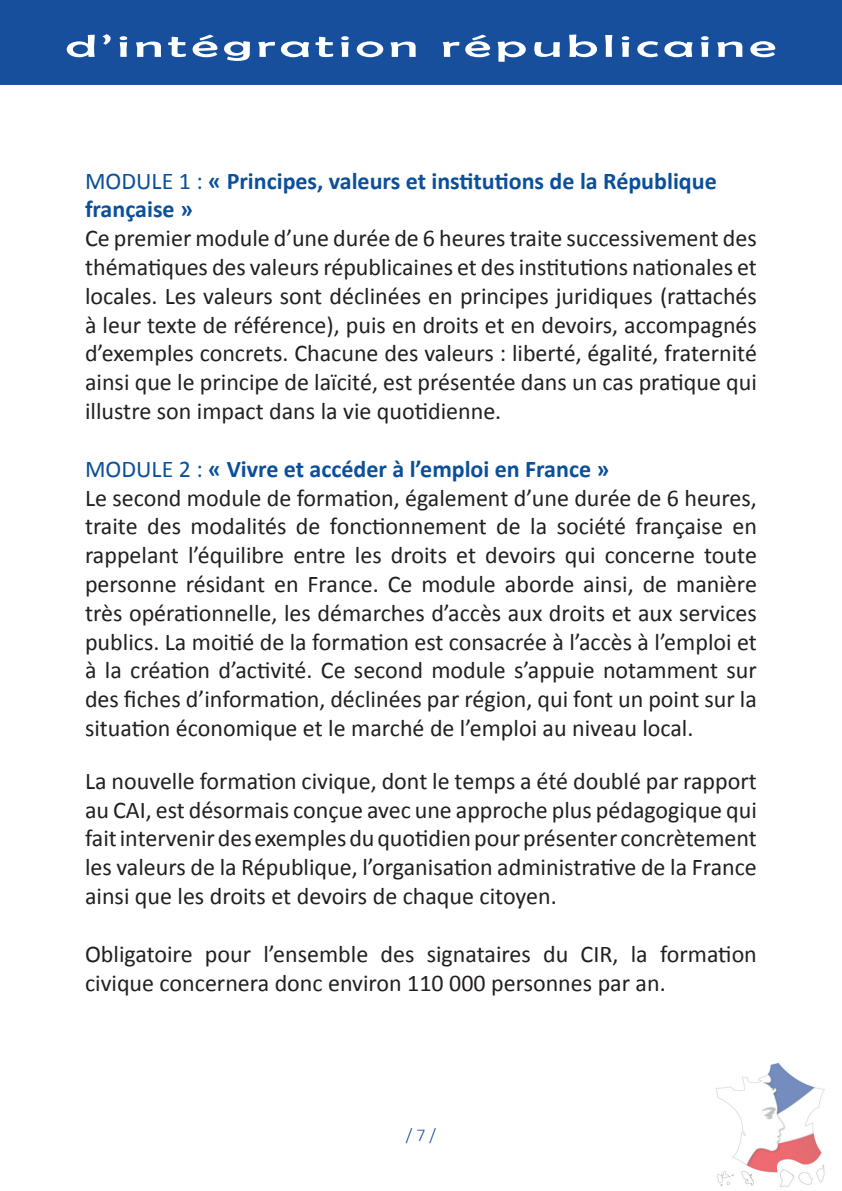
<style>
.page{position:relative;width:842px;height:1191px;background:#fff}
.page>*{position:absolute;margin:0;border:0;box-sizing:border-box;transform-origin:0 0}
.t1{font:32px "Berlin Sans FB";letter-spacing:.08em;color:#fff;scale:1.75 1}
.t2{font:24px/28.8px "Calibri";color:#231f20;text-align:justify}
.t3{font:700 24px/28.8px "Calibri";color:#0a4f9b}
.t4{font:300 18px "Calibri";color:#184f9c}
.s1{font-weight:400}
</style>
<div class="page">
<div style="left:0;top:0;width:842px;height:85px;background:#184f9c"></div>
<img style="left:716px;top:1062px;width:109px;height:125px">
<h1 class="t1" style="left:66px;top:28px;width:408px">d’intégration républicaine</h1>
<p class="t3" style="left:85px;top:166px;width:633px"><span class="s1">MODULE 1 :</span> « Principes, valeurs et institutions de la République française »</p>
<p class="t2" style="left:85px;top:224px;width:673px">Ce premier module d’une durée de 6 heures traite successivement des thématiques des valeurs républicaines et des institutions nationales et locales. Les valeurs sont déclinées en principes juridiques (rattachés à leur texte de référence), puis en droits et en devoirs, accompagnés d’exemples concrets. Chacune des valeurs : liberté, égalité, fraternité ainsi que le principe de laïcité, est présentée dans un cas pratique qui illustre son impact dans la vie quotidienne.</p>
<p class="t3" style="left:85px;top:454px;width:526px"><span class="s1">MODULE 2 :</span> « Vivre et accéder à l’emploi en France »</p>
<p class="t2" style="left:85px;top:483px;width:673px">Le second module de formation, également d’une durée de 6 heures, traite des modalités de fonctionnement de la société française en rappelant l’équilibre entre les droits et devoirs qui concerne toute personne résidant en France. Ce module aborde ainsi, de manière très opérationnelle, les démarches d’accès aux droits et aux services publics. La moitié de la formation est consacrée à l’accès à l’emploi et à la création d’activité. Ce second module s’appuie notamment sur des fiches d’information, déclinées par région, qui font un point sur la situation économique et le marché de l’emploi au niveau local.</p>
<p class="t2" style="left:85px;top:766px;width:673px">La nouvelle formation civique, dont le temps a été doublé par rapport au CAI, est désormais conçue avec une approche plus pédagogique qui fait intervenir des exemples du quotidien pour présenter concrètement les valeurs de la République, l’organisation administrative de la France ainsi que les droits et devoirs de chaque citoyen.</p>
<p class="t2" style="left:85px;top:939px;width:673px">Obligatoire pour l’ensemble des signataires du CIR, la formation civique concernera donc environ 110 000 personnes par an.</p>
<p class="t4" style="left:406px;top:1123px;width:32px">/ 7 /</p>
</div>
